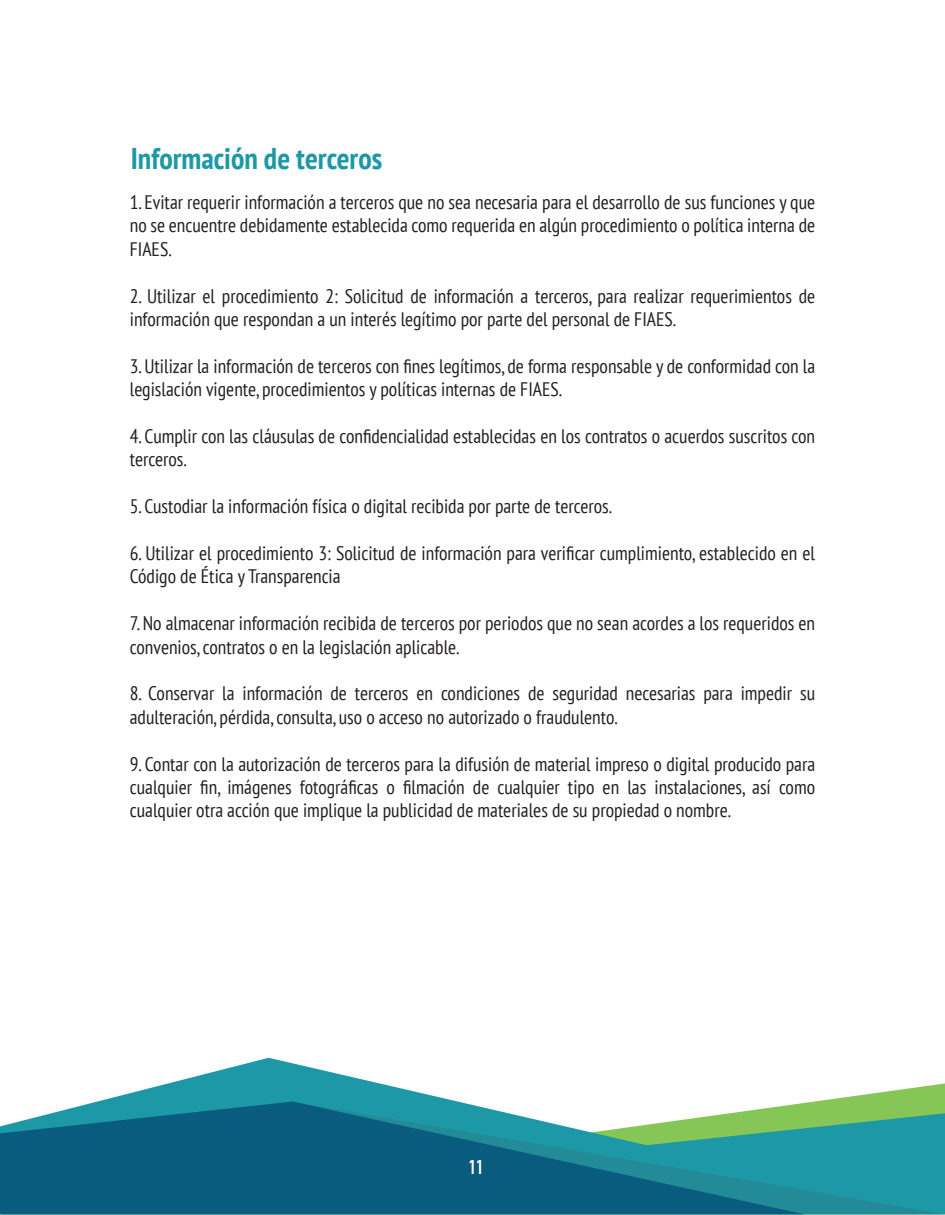
<style>
.page{position:relative;width:945px;height:1215px;background:#fff}
.page>*{position:absolute;margin:0;border:0;box-sizing:border-box;transform-origin:0 0}
.t1{font:700 condensed 30px "PT Sans";color:#1d98a6}
.t2{font:condensed 19.5px/23.4px "PT Sans";color:#231f20}
.t3{font:700 19.5px "DIN Condensed";color:#fff}
</style>
<div class="page">
<svg style="left:96px;top:1058px;width:849px;height:44px"></svg>
<svg style="left:804px;top:1102px;width:141px;height:112px;background:#2f9e96"></svg>
<svg style="left:0;top:1102px;width:804px;height:112px;background:#257a8d"></svg>
<h1 class="t1" style="left:131px;top:138px;width:253px">Información de terceros</h1>
<p class="t2" style="left:130px;top:190px;width:687px;text-align:justify">1. Evitar requerir información a terceros que no sea necesaria para el desarrollo de sus funciones y que no se encuentre debidamente establecida como requerida en algún procedimiento o política interna de FIAES.</p>
<p class="t2" style="left:130px;top:284px;width:687px">2. Utilizar el procedimiento 2: Solicitud de información a terceros, para realizar requerimientos de información que respondan a un interés legítimo por parte del personal de FIAES.</p>
<p class="t2" style="left:130px;top:354px;width:687px">3. Utilizar la información de terceros con fines legítimos, de forma responsable y de conformidad con la legislación vigente, procedimientos y políticas internas de FIAES.</p>
<p class="t2" style="left:130px;top:424px;width:687px">4. Cumplir con las cláusulas de confidencialidad establecidas en los contratos o acuerdos suscritos con terceros.</p>
<p class="t2" style="left:130px;top:494px;width:483px">5. Custodiar la información física o digital recibida por parte de terceros.</p>
<p class="t2" style="left:130px;top:541px;width:687px">6. Utilizar el procedimiento 3: Solicitud de información para verificar cumplimiento, establecido en el<br>Código de Ética y Transparencia</p>
<p class="t2" style="left:130px;top:611px;width:687px">7. No almacenar información recibida de terceros por periodos que no sean acordes a los requeridos en convenios, contratos o en la legislación aplicable.</p>
<p class="t2" style="left:130px;top:681px;width:687px">8. Conservar la información de terceros en condiciones de seguridad necesarias para impedir su adulteración, pérdida, consulta, uso o acceso no autorizado o fraudulento.</p>
<p class="t2" style="left:130px;top:752px;width:687px;text-align:justify">9. Contar con la autorización de terceros para la difusión de material impreso o digital producido para cualquier fin, imágenes fotográficas o filmación de cualquier tipo en las instalaciones, así como cualquier otra acción que implique la publicidad de materiales de su propiedad o nombre.</p>
<p class="t3" style="left:469px;top:1156px;width:16px">11</p>
</div>
